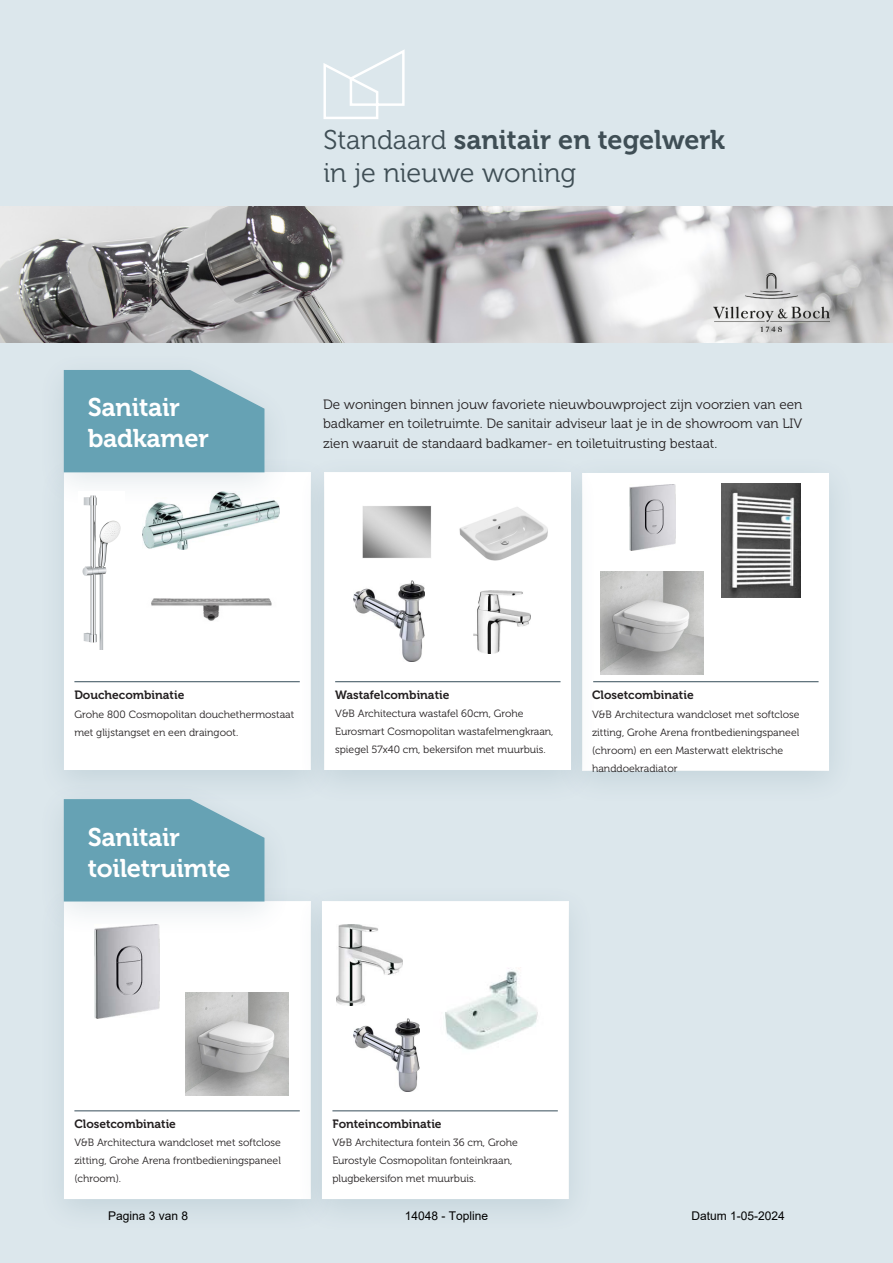
<style>
.page{position:relative;width:893px;height:1263px;background:#dce7ec}
.page>*{position:absolute;margin:0;border:0;box-sizing:border-box;transform-origin:0 0}
.t1{font:27px/32.4px "Museo 300";color:#3f4e55}
.t2{font:25.5px/31.5px "Museo 700";letter-spacing:-.01em;color:#fff}
.t3{font:13.5px/19.5px "Museo 300";color:#231f20;text-align:justify}
.t4{font:12px "Museo 700";color:#231f20}
.t5{font:12px "Arial";color:#000}
.t6{font:10.5px/18px "Museo 300";color:#231f20}
.s1{font-family:"Museo 700"}
</style>
<div class="page">
<div style="left:36px;top:453px;width:302px;height:354px;background:#d6e2e8"></div>
<div style="left:64px;top:472px;width:232px;height:298px;background:#fff"></div>
<svg style="left:323px;top:49px;width:82px;height:70px"></svg>
<div style="left:554px;top:453px;width:303px;height:354px;background:#d8e4e9"></div>
<div style="left:599px;top:473px;width:230px;height:297px;background:#fff"></div>
<div style="left:36px;top:882px;width:302px;height:354px;background:#d8e3e9"></div>
<div style="left:64px;top:901px;width:230px;height:298px;background:#fff"></div>
<hr style="left:74px;top:681px;width:226px;height:1px;background:#364d59">
<hr style="left:593px;top:681px;width:226px;height:1px;background:#364d59">
<hr style="left:74px;top:1110px;width:226px;height:1px;background:#364d59">
<img style="left:143px;top:509px;width:137px;height:40px">
<div style="left:296px;top:453px;width:303px;height:354px;background:#456f82;opacity:.5"></div>
<div style="left:325px;top:472px;width:246px;height:298px;background:#fff"></div>
<hr style="left:335px;top:681px;width:225px;height:1px;background:#364d59">
<div style="left:36px;top:350px;width:257px;height:159px;background:#456f82;opacity:.5"></div>
<div style="left:64px;top:370px;width:200px;height:102px;background:#66a2b4"></div>
<div style="left:294px;top:882px;width:302px;height:354px;background:#456f82;opacity:.5"></div>
<div style="left:322px;top:901px;width:246px;height:298px;background:#fff"></div>
<hr style="left:332px;top:1110px;width:226px;height:1px;background:#364d59">
<div style="left:36px;top:779px;width:257px;height:159px;background:#456f82;opacity:.5"></div>
<svg style="left:64px;top:799px;width:200px;height:102px"></svg>
<img style="left:0;top:206px;width:893px;height:136px">
<img style="left:79px;top:492px;width:46px;height:158px">
<img style="left:455px;top:499px;width:96px;height:66px">
<img style="left:473px;top:590px;width:58px;height:64px">
<img style="left:363px;top:505px;width:69px;height:54px">
<img style="left:601px;top:572px;width:102px;height:102px">
<img style="left:630px;top:484px;width:46px;height:66px">
<img style="left:354px;top:581px;width:70px;height:80px">
<img style="left:95px;top:925px;width:65px;height:93px">
<img style="left:354px;top:1018px;width:65px;height:73px">
<img style="left:186px;top:993px;width:102px;height:102px">
<img style="left:337px;top:925px;width:65px;height:80px">
<img style="left:714px;top:273px;width:115px;height:59px">
<img style="left:432px;top:967px;width:118px;height:87px">
<img style="left:144px;top:586px;width:136px;height:40px">
<img style="left:721px;top:483px;width:80px;height:114px">
<p class="t2" style="left:88px;top:391px;width:123px">Sanitair badkamer</p>
<p class="t1" style="left:323px;top:124px;width:403px">Standaard <span class="s1">sanitair en tegelwerk </span>in je nieuwe woning</p>
<p class="t3" style="left:323px;top:394px;width:481px">De woningen binnen jouw favoriete nieuwbouwproject zijn voorzien van een badkamer en toiletruimte. De sanitair adviseur laat je in de showroom van LIV zien waaruit de standaard badkamer- en toiletuitrusting bestaat.</p>
<p class="t4" style="left:74px;top:688px;width:111px">Douchecombinatie</p>
<p class="t6" style="left:74px;top:705px;width:221px">Grohe 800 Cosmopolitan douchethermostaat met glijstangset en een draingoot.</p>
<p class="t2" style="left:88px;top:822px;width:145px">Sanitair toiletruimte</p>
<p class="t4" style="left:335px;top:688px;width:116px">Wastafelcombinatie</p>
<p class="t6" style="left:335px;top:704px;width:220px">V&amp;B Architectura wastafel 60cm, Grohe<br>Eurosmart Cosmopolitan wastafelmengkraan, spiegel 57x40 cm, bekersifon met muurbuis.</p>
<p class="t4" style="left:592px;top:688px;width:103px">Closetcombinatie</p>
<p class="t6" style="left:592px;top:705px;width:209px">V&amp;B Architectura wandcloset met softclose zitting, Grohe Arena frontbedieningspaneel (chroom) en een Masterwatt elektrische handdoekradiator</p>
<p class="t4" style="left:74px;top:1117px;width:103px">Closetcombinatie</p>
<p class="t6" style="left:74px;top:1133px;width:208px;text-align:justify">V&amp;B Architectura wandcloset met softclose zitting, Grohe Arena frontbedieningspaneel (chroom).</p>
<p class="t4" style="left:332px;top:1117px;width:111px">Fonteincombinatie</p>
<p class="t6" style="left:332px;top:1133px;width:187px">V&amp;B Architectura fontein 36 cm, Grohe<br>Eurostyle Cosmopolitan fonteinkraan, plugbekersifon met muurbuis.</p>
<p class="t5" style="left:108px;top:1207px;width:82px">Pagina 3 van 8</p>
<p class="t5" style="left:405px;top:1207px;width:85px">14048 - Topline</p>
<p class="t5" style="left:692px;top:1207px;width:95px">Datum 1-05-2024</p>
</div>
